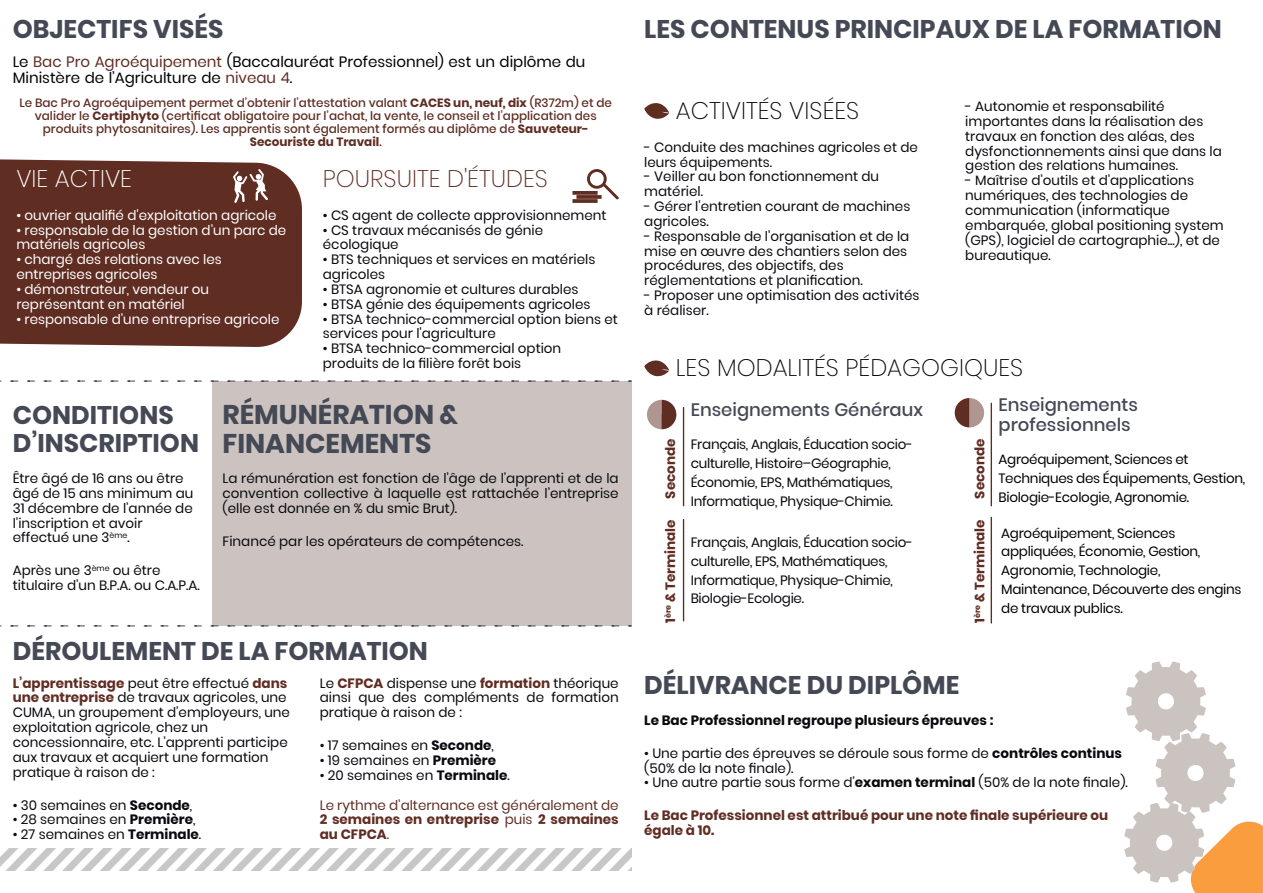
<style>
.page{position:relative;width:1263px;height:893px;background:#fff}
.page>*{position:absolute;margin:0;border:0;box-sizing:border-box;transform-origin:0 0}
.t1{font:700 27px/29.7px "Poppins";color:#444955}
.t2{font:700 25.5px/28px "Poppins";color:#444955}
.t3{font:200 24px "Poppins";color:#08090e}
.t4{font:200 24px "Poppins";color:#602d23}
.t5{font:200 24px "Poppins";color:#fff}
.t6{font:500 18px/19.8px "Poppins";color:#444955}
.t7{font:15px/16.4px "Poppins";color:#000}
.t8{font:13.5px/14.9px "Poppins";color:#08090e}
.t9{font:13.5px/18.8px "Poppins";letter-spacing:-.02em;color:#08090e}
.t10{font:13.5px/14.9px "Poppins";color:#fff}
.t11{font:13.5px/18.8px "Poppins";letter-spacing:-.02em;color:#000}
.t12{font:700 13.5px/14.9px "Poppins";color:#602d23}
.t13{font:13.5px/29.7px "Poppins";color:#602d23}
.t14{font:700 13.5px "Poppins";color:#08090e}
.t15{font:500 12px/13.2px "Poppins";color:#602d23;text-align:center}
.s1{color:#602d23}
.s2{font-weight:700}
.s3{font-weight:700;color:#602d23}
.s4{color:#08090e}
.s5{font-weight:700;color:#08090e}
.s6{font-weight:400}
</style>
<div class="page">
<div style="left:0;top:159px;width:302px;height:188px;background:#602d23"></div>
<div style="left:212px;top:381px;width:419px;height:245px;background:#ccc3c0"></div>
<svg style="left:233px;top:169px;width:35px;height:34px"></svg>
<svg style="left:572px;top:169px;width:47px;height:34px"></svg>
<svg style="left:644px;top:103px;width:25px;height:16px"></svg>
<svg style="left:644px;top:360px;width:25px;height:17px"></svg>
<svg style="left:0;top:625px;width:631px;height:1px"></svg>
<svg style="left:0;top:381px;width:631px;height:1px"></svg>
<svg style="left:647px;top:400px;width:29px;height:29px"></svg>
<svg style="left:955px;top:398px;width:29px;height:29px"></svg>
<hr style="left:683px;top:408px;width:1px;height:98px;background:#602d23">
<hr style="left:683px;top:519px;width:1px;height:102px;background:#602d23">
<hr style="left:991px;top:403px;width:1px;height:103px;background:#602d23">
<hr style="left:991px;top:517px;width:1px;height:106px;background:#602d23">
<svg style="left:1124px;top:661px;width:139px;height:232px"></svg>
<img style="left:0;top:848px;width:631px;height:22px">
<h2 class="t2" style="left:13px;top:15px;width:212px">OBJECTIFS VISÉS</h2>
<p class="t7" style="left:13px;top:53px;width:574px">Le <span class="s1">Bac Pro Agroéquipement</span> (Baccalauréat Professionnel) est un diplôme du<br>Ministère de l’Agriculture de <span class="s1">niveau 4</span>.</p>
<p class="t15" style="left:20px;top:96px;width:594px">Le Bac Pro Agroéquipement permet d’obtenir l’attestation valant <span class="s2">CACES un, neuf, dix</span> (R372m) et de valider le <span class="s2">Certiphyto</span> (certificat obligatoire pour l’achat, la vente, le conseil et l’application des produits phytosanitaires). Les apprentis sont également formés au diplôme de <span class="s2">Sauveteur-Secouriste du Travail</span>.</p>
<h3 class="t5" style="left:16px;top:162px;width:117px">VIE ACTIVE</h3>
<p class="t10" style="left:16px;top:208px;width:262px">• ouvrier qualifié d'exploitation agricole</p>
<p class="t10" style="left:16px;top:222px;width:271px">• responsable de la gestion d’un parc de matériels agricoles</p>
<p class="t10" style="left:16px;top:252px;width:207px">• chargé des relations avec les entreprises agricoles</p>
<p class="t10" style="left:16px;top:282px;width:194px">• démonstrateur, vendeur ou représentant en matériel</p>
<p class="t10" style="left:16px;top:311px;width:265px">• responsable d’une entreprise agricole</p>
<h3 class="t4" style="left:323px;top:162px;width:227px">POURSUITE D'ÉTUDES</h3>
<p class="t8" style="left:323px;top:208px;width:285px">• CS agent de collecte approvisionnement</p>
<p class="t8" style="left:323px;top:222px;width:222px">• CS travaux mécanisés de génie écologique</p>
<p class="t8" style="left:323px;top:252px;width:274px">• BTS techniques et services en matériels agricoles</p>
<p class="t8" style="left:323px;top:282px;width:257px">• BTSA agronomie et cultures durables</p>
<p class="t8" style="left:323px;top:297px;width:269px">• BTSA génie des équipements agricoles</p>
<p class="t8" style="left:323px;top:311px;width:296px">• BTSA technico-commercial option biens et services pour l'agriculture</p>
<p class="t8" style="left:323px;top:341px;width:240px">• BTSA technico-commercial option produits de la filière forêt bois</p>
<h2 class="t2" style="left:13px;top:401px;width:188px">CONDITIONS<br>D’INSCRIPTION</h2>
<p class="t8" style="left:13px;top:471px;width:182px">Être âgé de 16 ans ou être âgé de 15 ans minimum au<br>31 décembre de l’année de l’inscription et avoir effectué une 3<sup>ème</sup>.</p>
<p class="t8" style="left:13px;top:563px;width:189px">Après une 3<sup>ème</sup> ou être titulaire d’un B.P.A. ou C.A.P.A.</p>
<h1 class="t1" style="left:223px;top:399px;width:237px">RÉMUNÉRATION &amp;<br>FINANCEMENTS</h1>
<p class="t8" style="left:223px;top:471px;width:398px;text-align:justify">La rémunération est fonction de l’âge de l’apprenti et de la convention collective à laquelle est rattachée l’entreprise (elle est donnée en % du smic Brut).</p>
<p class="t8" style="left:223px;top:533px;width:302px">Financé par les opérateurs de compétences.</p>
<h2 class="t2" style="left:13px;top:637px;width:417px">DÉROULEMENT DE LA FORMATION</h2>
<p class="t8" style="left:13px;top:675px;width:279px"><span class="s3">L’apprentissage</span> peut être effectué <span class="s3">dans une entreprise</span> de travaux agricoles, une CUMA, un groupement d’employeurs, une exploitation agricole, chez un concessionnaire, etc. L’apprenti participe aux travaux et acquiert une formation pratique à raison de :</p>
<p class="t8" style="left:13px;top:797px;width:181px">• 30 semaines en <span class="s2">Seconde</span>,</p>
<p class="t8" style="left:13px;top:812px;width:184px">• 28 semaines en <span class="s2">Première</span>,</p>
<p class="t8" style="left:13px;top:827px;width:190px">• 27 semaines en <span class="s2">Terminale</span>.</p>
<p class="t8" style="left:320px;top:675px;width:300px;text-align:justify">Le <span class="s3">CFPCA</span> dispense une <span class="s3">formation</span> théorique ainsi que des compléments de formation pratique à raison de :</p>
<p class="t8" style="left:320px;top:738px;width:176px">• 17 semaines en <span class="s2">Seconde</span>,</p>
<p class="t8" style="left:320px;top:753px;width:178px">• 19 semaines en <span class="s2">Première</span></p>
<p class="t13" style="left:320px;top:760px;width:300px"><span class="s4">• 20 semaines en</span> <span class="s5">Terminale</span><span class="s4">.<br></span>Le rythme d’alternance est généralement de</p>
<p class="t12" style="left:320px;top:812px;width:300px">2 semaines en entreprise <span class="s6">puis</span> 2 semaines au CFPCA<span class="s6">.</span></p>
<h2 class="t2" style="left:644px;top:15px;width:579px">LES CONTENUS PRINCIPAUX DE LA FORMATION</h2>
<h3 class="t3" style="left:676px;top:94px;width:185px">ACTIVITÉS VISÉES</h3>
<p class="t8" style="left:644px;top:139px;width:275px">- Conduite des machines agricoles et de leurs équipements.</p>
<p class="t8" style="left:644px;top:169px;width:236px">- Veiller au bon fonctionnement du matériel.</p>
<p class="t8" style="left:644px;top:199px;width:268px">- Gérer l'entretien courant de machines agricoles.</p>
<p class="t8" style="left:644px;top:229px;width:267px">- Responsable de l'organisation et de la mise en œuvre des chantiers selon des procédures, des objectifs, des réglementations et planification.</p>
<p class="t8" style="left:644px;top:288px;width:277px">- Proposer une optimisation des activités à réaliser.</p>
<p class="t8" style="left:965px;top:99px;width:258px">- Autonomie et responsabilité importantes dans la réalisation des travaux en fonction des aléas, des dysfonctionnements ainsi que dans la gestion des relations humaines.</p>
<p class="t8" style="left:965px;top:173px;width:260px">- Maîtrise d’outils et d’applications numériques, des technologies de communication (informatique embarquée, global positioning system (GPS), logiciel de cartographie...), et de bureautique.</p>
<h3 class="t3" style="left:676px;top:351px;width:349px">LES MODALITÉS PÉDAGOGIQUES</h3>
<h3 class="t6" style="left:998px;top:395px;width:141px">Enseignements professionnels</h3>
<p class="t11" style="left:998px;top:450px;width:248px">Agroéquipement, Sciences et<br>Techniques des Équipements, Gestion,</p>
<h3 class="t6" style="left:691px;top:400px;width:234px">Enseignements Généraux</h3>
<p class="t9" style="left:691px;top:435px;width:224px">Français, Anglais, Éducation socio&shy;culturelle, Histoire–Géographie, Économie, EPS, Mathématiques, Informatique, Physique-Chimie.</p>
<p class="t9" style="left:691px;top:533px;width:224px">Français, Anglais, Éducation socio&shy;culturelle, EPS, Mathématiques,<br>Informatique, Physique-Chimie,<br>Biologie-Ecologie.</p>
<p class="t11" style="left:1001px;top:523px;width:242px">Agroéquipement, Sciences appliquées, Économie, Gestion,<br>Agronomie, Technologie,<br>Maintenance, Découverte des engins de travaux publics.</p>
<p class="t12" style="left:663px;top:499px;width:62px;rotate:-90deg">Seconde</p>
<p class="t12" style="left:972px;top:499px;width:62px;rotate:-90deg">Seconde</p>
<p class="t11" style="left:998px;top:488px;width:192px">Biologie-Ecologie, Agronomie.</p>
<p class="t12" style="left:663px;top:623px;width:105px;rotate:-90deg">1<sup>ère</sup> &amp; Terminale</p>
<p class="t12" style="left:972px;top:623px;width:105px;rotate:-90deg">1<sup>ère</sup> &amp; Terminale</p>
<h2 class="t2" style="left:644px;top:671px;width:317px">DÉLIVRANCE DU DIPLÔME</h2>
<p class="t14" style="left:644px;top:711px;width:351px">Le Bac Professionnel regroupe plusieurs épreuves :</p>
<p class="t8" style="left:644px;top:746px;width:479px">• Une partie des épreuves se déroule sous forme de <span class="s2">contrôles continus </span>(50% de la note finale).</p>
<p class="t8" style="left:644px;top:775px;width:485px">• Une autre partie sous forme d’<span class="s2">examen terminal</span> (50% de la note finale).</p>
<p class="t12" style="left:644px;top:808px;width:465px">Le Bac Professionnel est attribué pour une note finale supérieure ou égale à 10.</p>
</div>
